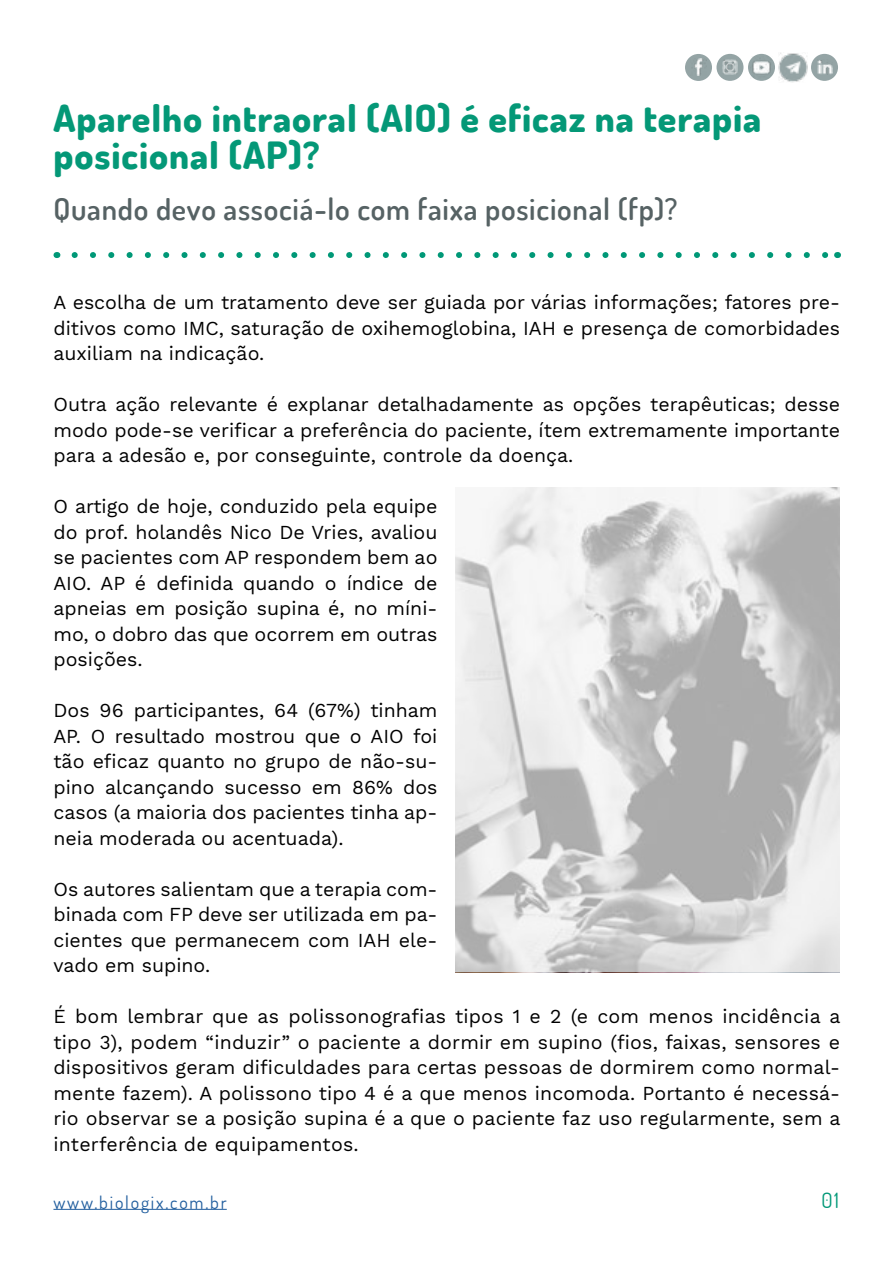
<style>
.page{position:relative;width:893px;height:1263px;background:#fff}
.page>*{position:absolute;margin:0;border:0;box-sizing:border-box;transform-origin:0 0}
.t1{font:800 37.5px/37.5px "Dosis";letter-spacing:.025em;color:#049877}
.t2{font:600 30px "Dosis";letter-spacing:.025em;color:#566264}
.t3{font:21px "Dosis";color:#009877}
.t4{font:19.5px/25.5px "Work Sans";color:#000;text-align:justify}
.t5{font:18px "Dosis";letter-spacing:.1em;color:#215e9e}
</style>
<div class="page">
<hr style="left:53px;top:1209px;width:174px;height:1px;background:#215e9e">
<svg style="left:75px;top:252px;width:753px;height:6px"></svg>
<img style="left:778px;top:53px;width:29px;height:29px">
<svg style="left:748px;top:54px;width:27px;height:27px"></svg>
<img style="left:750px;top:56px;width:23px;height:22px">
<div style="left:811px;top:54px;width:27px;height:27px;background:#94a4a5;border-radius:50%"></div>
<img style="left:817px;top:60px;width:15px;height:15px">
<div style="left:716px;top:54px;width:27px;height:27px;background:#94a4a5;border-radius:50%"></div>
<img style="left:722px;top:60px;width:15px;height:15px">
<div style="left:685px;top:54px;width:27px;height:27px;background:#94a4a5;border-radius:50%"></div>
<img style="left:695px;top:59px;width:12px;height:17px">
<svg style="left:455px;top:488px;width:384px;height:484px"></svg>
<h1 class="t1" style="left:53px;top:98px;width:709px">Aparelho intraoral (AIO) é eficaz na terapia posicional (AP)?</h1>
<h2 class="t2" style="left:53px;top:189px;width:626px">Quando devo associá-lo com faixa posicional (fp)?</h2>
<p class="t4" style="left:53px;top:290px;width:788px">A escolha de um tratamento deve ser guiada por várias informações; fatores pre&shy;ditivos como IMC, saturação de oxihemoglobina, IAH e presença de comorbidades auxiliam na indicação.</p>
<p class="t4" style="left:53px;top:392px;width:788px">Outra ação relevante é explanar detalhadamente as opções terapêuticas; desse modo pode-se verificar a preferência do paciente, ítem extremamente importante para a adesão e, por conseguinte, controle da doença.</p>
<p class="t4" style="left:53px;top:495px;width:386px">O artigo de hoje, conduzido pela equipe do prof. holandês Nico De Vries, avaliou se pacientes com AP respondem bem ao AIO. AP é definida quando o índice de apneias em posição supina é, no míni&shy;mo, o dobro das que ocorrem em outras posições.</p>
<p class="t4" style="left:53px;top:699px;width:386px">Dos 96 participantes, 64 (67%) tinham AP. O resultado mostrou que o AIO foi tão eficaz quanto no grupo de não-su&shy;pino alcançando sucesso em 86% dos casos (a maioria dos pacientes tinha ap&shy;neia moderada ou acentuada).</p>
<p class="t4" style="left:53px;top:877px;width:386px">Os autores salientam que a terapia com&shy;binada com FP deve ser utilizada em pa&shy;cientes que permanecem com IAH ele&shy;vado em supino.</p>
<p class="t4" style="left:53px;top:1004px;width:789px">É bom lembrar que as polissonografias tipos 1 e 2 (e com menos incidência a tipo 3), podem “induzir” o paciente a dormir em supino (fios, faixas, sensores e dispositivos geram dificuldades para certas pessoas de dormirem como normal&shy;mente fazem). A polissono tipo 4 é a que menos incomoda. Portanto é necessá&shy;rio observar se a posição supina é a que o paciente faz uso regularmente, sem a interferência de equipamentos.</p>
<p class="t5" style="left:53px;top:1190px;width:175px">www.biologix.com.br</p>
<p class="t3" style="left:821px;top:1187px;width:19px">01</p>
</div>
